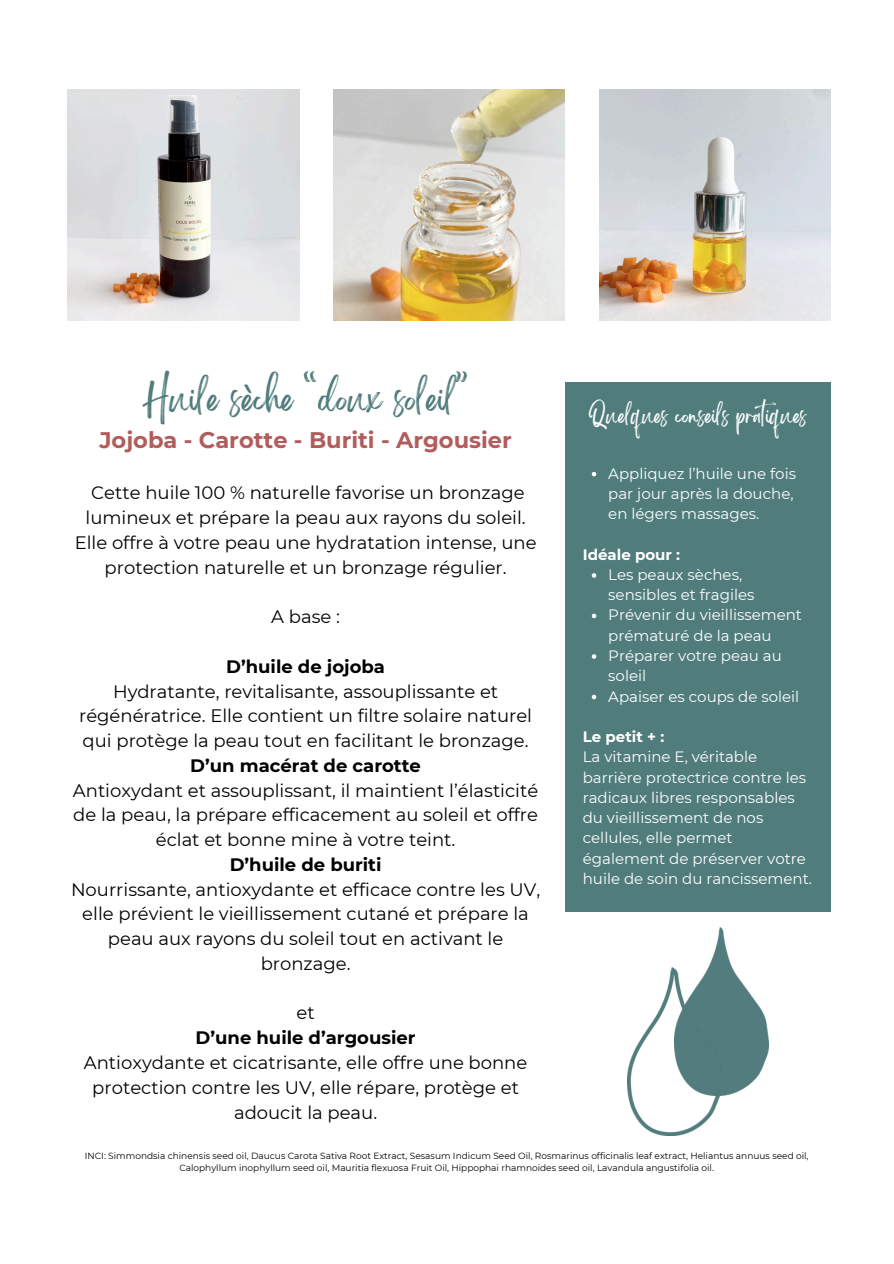
<style>
.page{position:relative;width:894px;height:1264px;background:#fff}
.page>*{position:absolute;margin:0;border:0;box-sizing:border-box;transform-origin:0 0}
.t1{font:30px "Brightwall";color:#507c7c}
.t2{font:700 22.5px "Montserrat";color:#b25c5c}
.t3{font:18px/24.8px "Montserrat";color:#000;text-align:center}
.t4{font:18px "Brightwall";color:#fff}
.t5{font:15px/20.2px "Montserrat";color:#fff}
.t6{font:700 15px "Montserrat";color:#fff}
.t7{font:9px/12px "Montserrat";color:#000;text-align:center}
.s1{font-weight:700}
</style>
<div class="page">
<img style="left:68px;top:89px;width:231px;height:231px">
<img style="left:334px;top:89px;width:230px;height:231px">
<img style="left:599px;top:89px;width:231px;height:231px">
<div style="left:564px;top:382px;width:266px;height:529px;background:#507c7c"></div>
<svg style="left:591px;top:472px;width:5px;height:4px"></svg>
<svg style="left:591px;top:573px;width:5px;height:4px"></svg>
<svg style="left:591px;top:613px;width:5px;height:5px"></svg>
<svg style="left:591px;top:654px;width:5px;height:4px"></svg>
<svg style="left:591px;top:694px;width:5px;height:5px"></svg>
<img style="left:708px;top:928px;width:60px;height:167px">
<img style="left:627px;top:967px;width:94px;height:168px">
<h1 class="t1" style="left:142px;top:388px;width:327px">Huile sèche “doux soleil”</h1>
<p class="t2" style="left:99px;top:426px;width:413px">Jojoba - Carotte - Buriti - Argousier</p>
<h4 class="t3" style="left:75px;top:480px;width:463px">Cette huile 100 % naturelle favorise un bronzage lumineux et prépare la peau aux rayons du soleil.<br>Elle offre à votre peau une hydratation intense, une protection naturelle et un bronzage régulier.</h4>
<p class="t3" style="left:271px;top:604px;width:70px">A base :</p>
<p class="t3" style="left:71px;top:654px;width:470px"><span class="s1">D’huile de jojoba<br></span>Hydratante, revitalisante, assouplissante et régénératrice. Elle contient un filtre solaire naturel qui protège la peau tout en facilitant le bronzage.<br><span class="s1">D’un macérat de carotte<br></span>Antioxydant et assouplissant, il maintient l’élasticité de la peau, la prépare efficacement au soleil et offre éclat et bonne mine à votre teint.<br><span class="s1">D’huile de buriti<br></span>Nourrissante, antioxydante et efficace contre les UV, elle prévient le vieillissement cutané et prépare la peau aux rayons du soleil tout en activant le bronzage.</p>
<p class="t3" style="left:84px;top:1000px;width:445px">et<br><span class="s1">D’une huile d’argousier<br></span>Antioxydante et cicatrisante, elle offre une bonne protection contre les UV, elle répare, protège et adoucit la peau.</p>
<p class="t4" style="left:588px;top:409px;width:219px">Quelques conseils pratiques</p>
<h5 class="t5" style="left:608px;top:463px;width:189px">Appliquez l’huile une fois par jour après la douche, en légers massages.</h5>
<h3 class="t6" style="left:582px;top:545px;width:99px">Idéale pour :</h3>
<h2 class="t5" style="left:608px;top:564px;width:148px">Les peaux sèches, sensibles et fragiles</h2>
<p class="t5" style="left:608px;top:605px;width:195px">Prévenir du vieillissement prématuré de la peau</p>
<p class="t5" style="left:608px;top:645px;width:175px">Préparer votre peau au soleil</p>
<p class="t5" style="left:608px;top:686px;width:192px">Apaiser es coups de soleil</p>
<p class="t5" style="left:582px;top:726px;width:231px"><span class="s1">Le petit + :<br></span>La vitamine E, véritable barrière protectrice contre les radicaux libres responsables du vieillissement de nos cellules, elle permet également de préserver votre huile de soin du rancissement.</p>
<p class="t7" style="left:85px;top:1149px;width:725px">INCI: Simmondsia chinensis seed oil, Daucus Carota Sativa Root Extract, Sesasum Indicum Seed Oil, Rosmarinus officinalis leaf extract, Heliantus annuus seed oil,<br>Calophyllum inophyllum seed oil, Mauritia flexuosa Fruit Oil, Hippophai rhamnoides seed oil, Lavandula angustifolia oil.</p>
</div>
